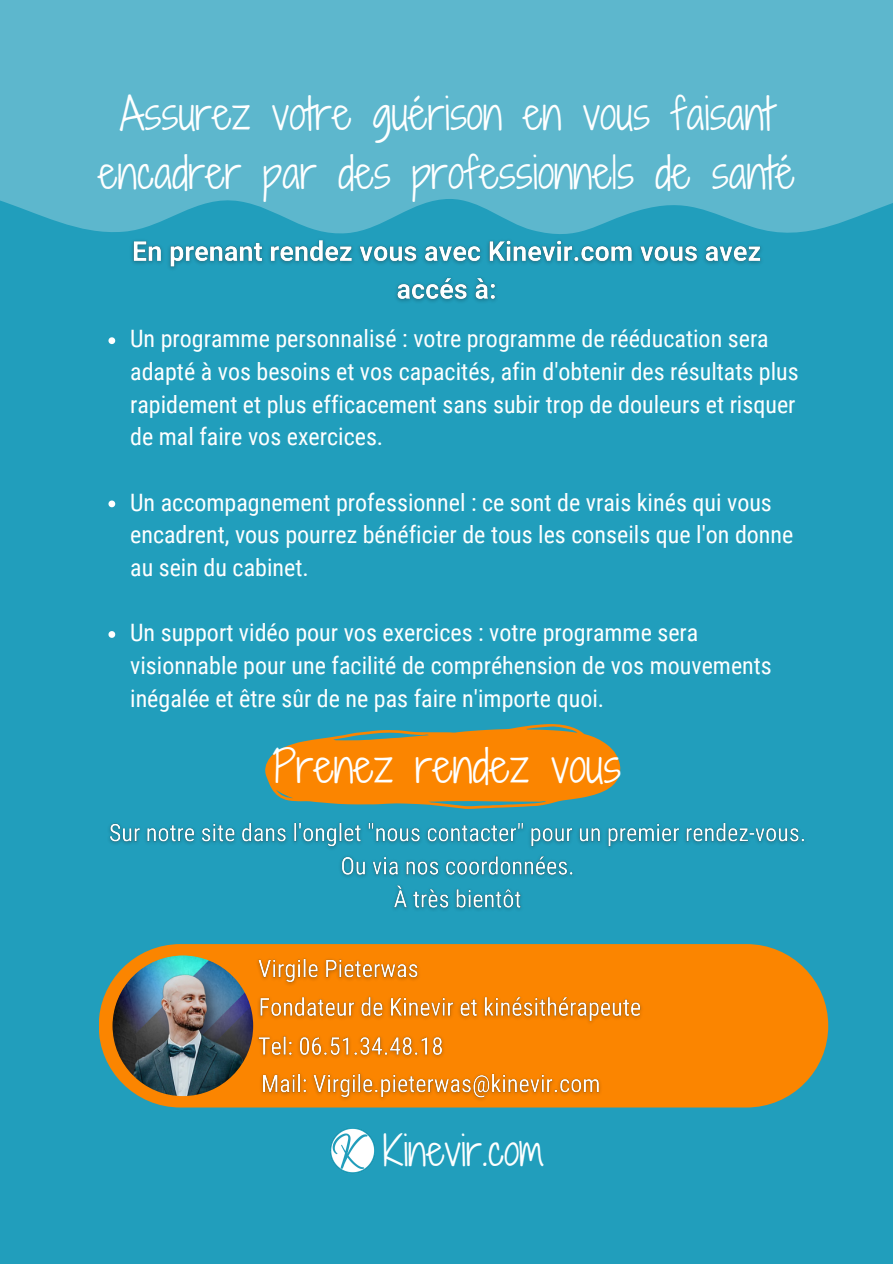
<style>
.page{position:relative;width:893px;height:1264px;background:#fff}
.page>*{position:absolute;margin:0;border:0;box-sizing:border-box;transform-origin:0 0}
.t1{font:43.5px "Shadows Into Light Two";color:#feffff}
.t2{font:42px/58.5px "Shadows Into Light Two";color:#feffff;text-align:center}
.t3{font:39.6px "Shadows Into Light Two";color:#feffff}
.t4{font:24px/32.7px "Roboto Condensed";color:#feffff}
</style>
<div class="page">
<div style="left:0;top:0;width:892px;height:1263px;background:#219ebc"></div>
<div style="left:99px;top:944px;width:729px;height:163px;background:#fb8500;border-radius:82px"></div>
<img style="left:112px;top:955px;width:141px;height:141px;border-radius:50%">
<img style="left:330px;top:1128px;width:44px;height:45px">
<svg style="left:108px;top:337px;width:7px;height:7px"></svg>
<svg style="left:108px;top:500px;width:7px;height:7px"></svg>
<svg style="left:108px;top:631px;width:7px;height:7px"></svg>
<div style="left:0;top:0;width:892px;height:234px;background:#5db7cd"></div>
<svg style="left:265px;top:724px;width:355px;height:85px"></svg>
<img style="left:132px;top:240px;width:629px;height:62px">
<img style="left:109px;top:822px;width:696px;height:88px">
<img style="left:257px;top:958px;width:162px;height:27px">
<img style="left:252px;top:1029px;width:192px;height:28px">
<img style="left:261px;top:1073px;width:340px;height:27px">
<img style="left:253px;top:997px;width:389px;height:32px">
<p class="t2" style="left:98px;top:84px;width:698px">Assurez votre guérison en vous faisant encadrer par des professionnels de santé</p>
<p class="t4" style="left:130px;top:323px;width:670px">Un programme personnalisé : votre programme de rééducation sera adapté à vos besoins et vos capacités, afin d'obtenir des résultats plus rapidement et plus efficacement sans subir trop de douleurs et risquer de mal faire vos exercices.</p>
<p class="t4" style="left:130px;top:486px;width:664px">Un accompagnement professionnel : ce sont de vrais kinés qui vous encadrent, vous pourrez bénéficier de tous les conseils que l'on donne au sein du cabinet.</p>
<p class="t4" style="left:130px;top:616px;width:643px">Un support vidéo pour vos exercices : votre programme sera visionnable pour une facilité de compréhension de vos mouvements inégalée et être sûr de ne pas faire n'importe quoi.</p>
<p class="t1" style="left:272px;top:734px;width:350px">Prenez rendez vous</p>
<p class="t3" style="left:383px;top:1121px;width:162px">Kinevir.com</p>
</div>
